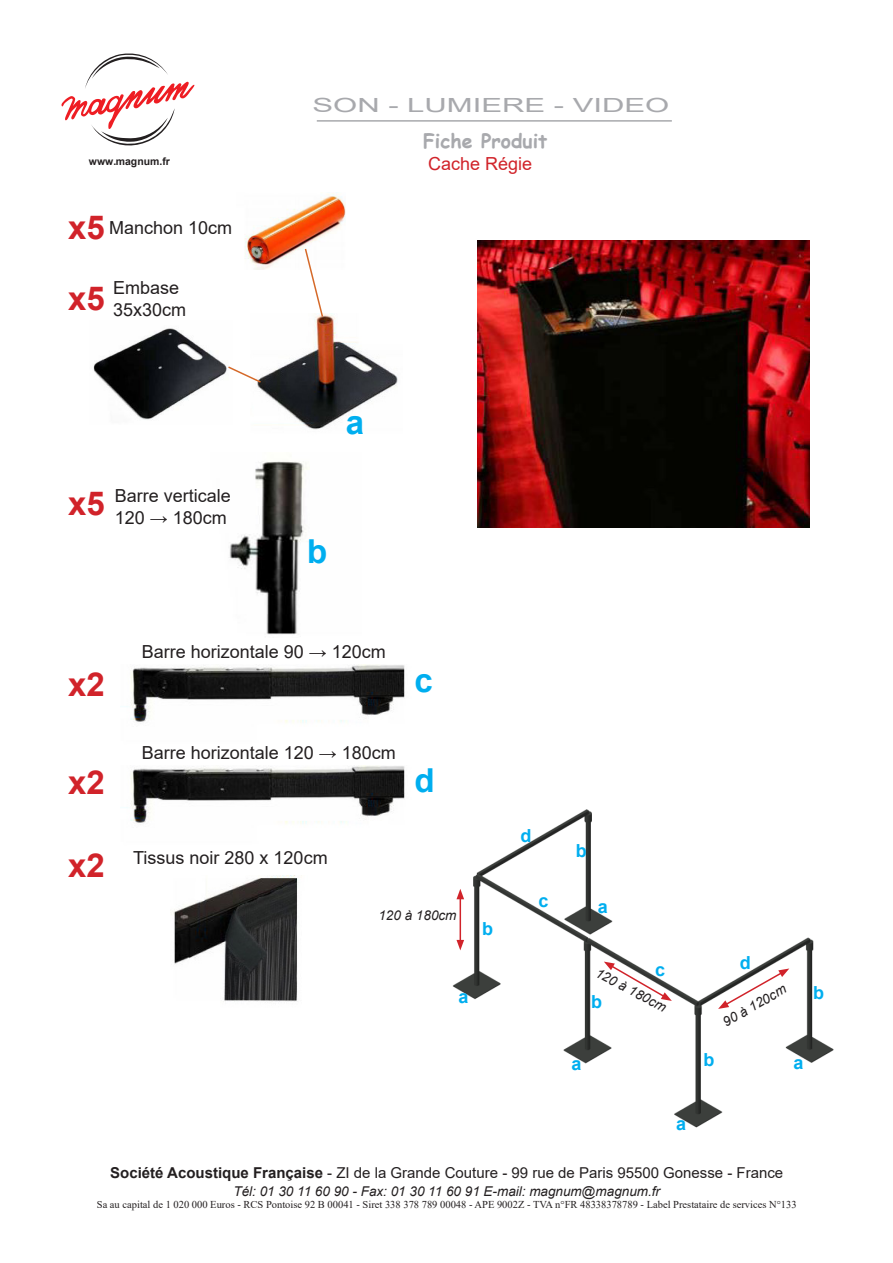
<style>
.page{position:relative;width:893px;height:1263px;background:#fff}
.page>*{position:absolute;margin:0;border:0;box-sizing:border-box;transform-origin:0 0}
.t1{font:700 33px/71.4px "Arial";color:#d1232a}
.t2{font:700 33px "Arial";color:#00aeef}
.t3{font:19.5px "Arial";color:#a8a9ad;scale:1.59 1}
.t4{font:700 19.5px "Comic Sans MS";color:#a8a9ad}
.t5{font:18px/21.6px "Arial";color:#231f20}
.t6{font:700 18px "Arial";color:#00aeef}
.t7{font:18px "Arial";color:#d1232a}
.t8{font:15px "Arial";color:#231f20}
.t9{font:italic 13.5px "Arial";color:#231f20}
.t10{font:10.5px "Times New Roman";color:#231f20}
.t11{font:700 10.5px "Arial";color:#231f20}
.s1{font-weight:700}
</style>
<div class="page">
<hr style="left:317px;top:120px;width:355px;height:2px;background:#a8a9ad">
<svg style="left:61px;top:53px;width:133px;height:93px"></svg>
<img style="left:257px;top:313px;width:141px;height:117px">
<img style="left:244px;top:192px;width:102px;height:78px">
<img style="left:93px;top:328px;width:134px;height:92px">
<img style="left:126px;top:664px;width:279px;height:59px">
<img style="left:126px;top:765px;width:279px;height:59px">
<img style="left:477px;top:240px;width:332px;height:287px">
<img style="left:229px;top:461px;width:80px;height:174px">
<img style="left:173px;top:875px;width:126px;height:127px">
<img style="left:452px;top:809px;width:382px;height:319px">
<hr style="left:460px;top:897px;width:1px;height:45px;background:#d1232a">
<svg style="left:456px;top:889px;width:8px;height:10px"></svg>
<svg style="left:456px;top:940px;width:8px;height:10px"></svg>
<svg style="left:604px;top:961px;width:68px;height:40px"></svg>
<svg style="left:718px;top:968px;width:71px;height:41px"></svg>
<svg style="left:304px;top:247px;width:20px;height:71px"></svg>
<svg style="left:228px;top:365px;width:34px;height:19px"></svg>
<h2 class="t3" style="left:313px;top:92px;width:226px">SON - LUMIERE - VIDEO</h2>
<h2 class="t4" style="left:423px;top:127px;width:126px">Fiche Produit</h2>
<p class="t11" style="left:89px;top:154px;width:82px">www.magnum.fr</p>
<h3 class="t7" style="left:428px;top:152px;width:106px">Cache Régie</h3>
<h1 class="t1" style="left:68px;top:192px;width:38px">x5 x5</h1>
<h3 class="t5" style="left:109px;top:217px;width:125px">Manchon 10cm</h3>
<h3 class="t5" style="left:113px;top:277px;width:75px">Embase<br>35x30cm</h3>
<h1 class="t1" style="left:68px;top:468px;width:38px">x5</h1>
<h3 class="t5" style="left:115px;top:485px;width:118px">Barre verticale<br>120 → 180cm</h3>
<h1 class="t2" style="left:346px;top:400px;width:20px">a</h1>
<h1 class="t2" style="left:307px;top:528px;width:22px">b</h1>
<h3 class="t5" style="left:142px;top:641px;width:246px">Barre horizontale 90 → 120cm</h3>
<h1 class="t1" style="left:68px;top:649px;width:38px">x2</h1>
<h1 class="t2" style="left:415px;top:657px;width:20px">c</h1>
<h3 class="t5" style="left:142px;top:742px;width:256px">Barre horizontale 120 → 180cm</h3>
<h1 class="t1" style="left:68px;top:747px;width:38px">x2</h1>
<h1 class="t2" style="left:415px;top:757px;width:22px">d</h1>
<h1 class="t1" style="left:68px;top:830px;width:38px">x2</h1>
<h3 class="t5" style="left:133px;top:847px;width:196px">Tissus noir 280 x 120cm</h3>
<h3 class="t6" style="left:520px;top:823px;width:12px">d</h3>
<h3 class="t6" style="left:576px;top:838px;width:12px">b</h3>
<p class="t9" style="left:378px;top:906px;width:80px">120 à 180cm</p>
<h3 class="t6" style="left:482px;top:915px;width:12px">b</h3>
<h3 class="t6" style="left:538px;top:888px;width:12px">c</h3>
<h3 class="t6" style="left:598px;top:893px;width:12px">a</h3>
<h3 class="t6" style="left:458px;top:984px;width:12px">a</h3>
<h3 class="t6" style="left:655px;top:956px;width:12px">c</h3>
<p class="t9" style="left:601px;top:964px;width:80px;rotate:28deg">120 à 180cm</p>
<h3 class="t6" style="left:591px;top:989px;width:12px">b</h3>
<h3 class="t6" style="left:740px;top:949px;width:12px">d</h3>
<p class="t9" style="left:720px;top:1015px;width:72px;rotate:-30deg">90 à 120cm</p>
<h3 class="t6" style="left:813px;top:980px;width:12px">b</h3>
<h3 class="t6" style="left:571px;top:1051px;width:12px">a</h3>
<h3 class="t6" style="left:703px;top:1046px;width:12px">b</h3>
<h3 class="t6" style="left:793px;top:1050px;width:12px">a</h3>
<h3 class="t6" style="left:676px;top:1111px;width:12px">a</h3>
<h3 class="t8" style="left:110px;top:1162px;width:675px"><span class="s1">Société Acoustique Française</span> - ZI de la Grande Couture - 99 rue de Paris 95500 Gonesse - France</h3>
<p class="t9" style="left:233px;top:1182px;width:428px">Tél: 01 30 11 60 90 - Fax: 01 30 11 60 91 E-mail: magnum@magnum.fr</p>
<p class="t10" style="left:97px;top:1197px;width:701px">Sa au capital de 1 020 000 Euros - RCS Pontoise 92 B 00041 - Siret 338 378 789 00048 - APE 9002Z - TVA n°FR 48338378789 - Label Prestataire de services N°133</p>
</div>
